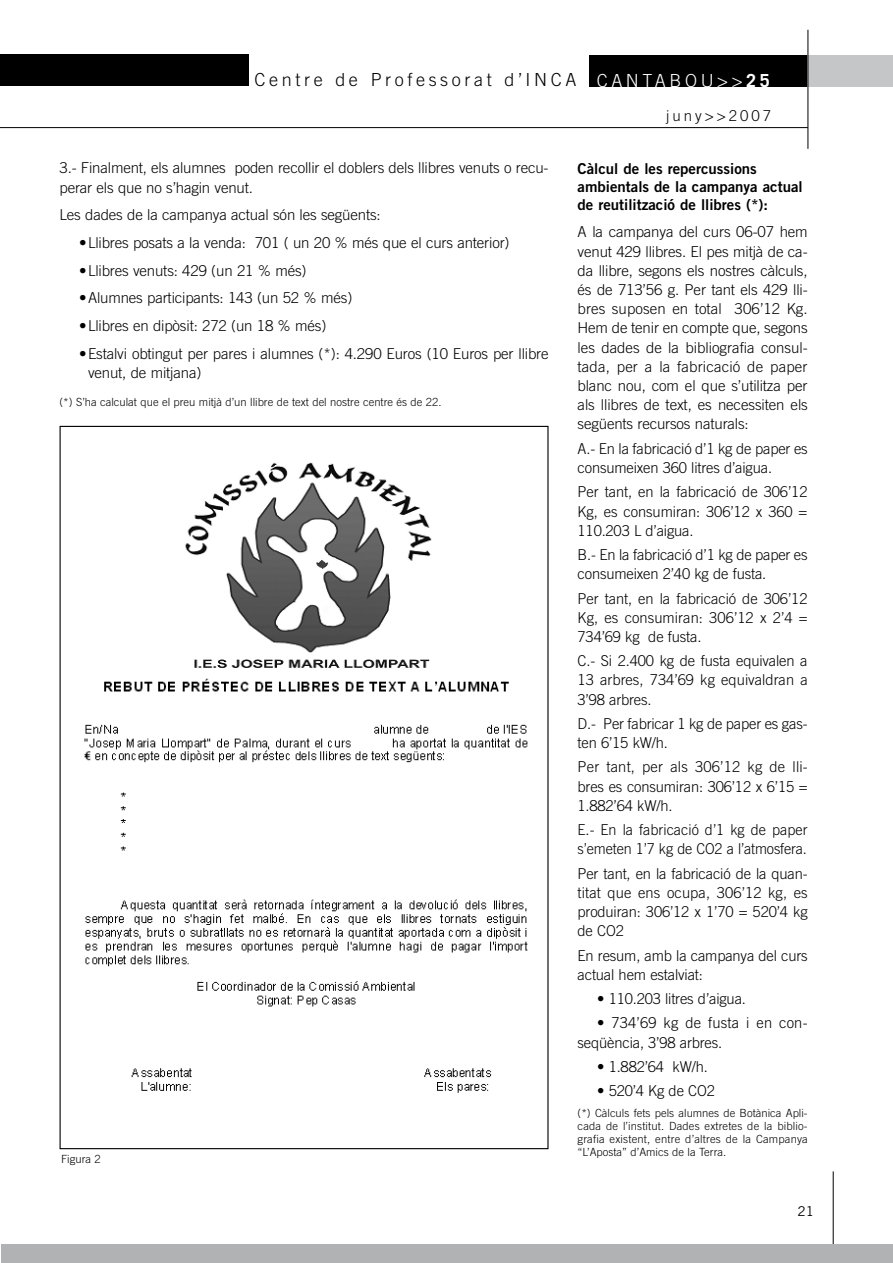
<style>
.page{position:relative;width:893px;height:1263px;background:#fff}
.page>*{position:absolute;margin:0;border:0;box-sizing:border-box;transform-origin:0 0}
.t1{font:300 18px "Trade Gothic";letter-spacing:.2em;color:#000}
.t2{font:300 15px/19.2px "Trade Gothic";letter-spacing:-.01em;color:#000}
.t3{font:15px/18px "Trade Gothic Bold Two";color:#000}
.t4{font:300 15px/19.2px "Trade Gothic";letter-spacing:-.01em;color:#000;scale:.96 1}
.t5{font:300 15px "Trade Gothic";letter-spacing:.2em;color:#000}
.t6{font:13.5px "Trade Gothic";color:#000}
.t7{font:300 11.25px/12.8px "Trade Gothic";color:#000;text-align:justify}
.s1{color:#fff}
.s2{font-weight:700;color:#fff}
</style>
<div class="page">
<div style="left:590px;top:55px;width:218px;height:32px;background:#000"></div>
<div style="left:0;top:54px;width:248px;height:32px;background:#000"></div>
<div style="left:808px;top:55px;width:85px;height:31px;background:#c5c6c8"></div>
<hr style="left:807px;top:30px;width:1px;height:119px;background:#000">
<hr style="left:0;top:127px;width:808px;height:1px;background:#000">
<hr style="left:833px;top:1171px;width:1px;height:92px;background:#000">
<div style="left:1px;top:1244px;width:892px;height:19px;background:#b1b2b4"></div>
<img style="left:84px;top:462px;width:444px;height:631px">
<p class="t1" style="left:255px;top:69px;width:516px">Centre de Professorat d’INCA <span class="s1">CANTABOU&gt;&gt;</span><span class="s2">25</span></p>
<p class="t2" style="left:60px;top:158px;width:490px">3.- Finalment, els alumnes poden recollir el doblers dels llibres venuts o recu&shy;perar els que no s’hagin venut.</p>
<p class="t2" style="left:60px;top:205px;width:323px">Les dades de la campanya actual són les següents:</p>
<p class="t2" style="left:79px;top:233px;width:432px">•Llibres posats a la venda: 701 ( un 20 % més que el curs anterior)</p>
<p class="t2" style="left:79px;top:261px;width:229px">•Llibres venuts: 429 (un 21 % més)</p>
<p class="t2" style="left:79px;top:288px;width:275px">•Alumnes participants: 143 (un 52 % més)</p>
<p class="t2" style="left:79px;top:316px;width:249px">•Llibres en dipòsit: 272 (un 18 % més)</p>
<p class="t2" style="left:88px;top:344px;width:462px;text-indent:-9px">•Estalvi obtingut per pares i alumnes (*): 4.290 Euros (10 Euros per llibre venut, de mitjana)</p>
<p class="t7" style="left:60px;top:395px;width:383px">(*) S’ha calculat que el preu mitjà d’un llibre de text del nostre centre és de 22.</p>
<p class="t7" style="left:61px;top:1153px;width:41px">Figura 2</p>
<p class="t5" style="left:666px;top:106px;width:107px">juny&gt;&gt;2007</p>
<p class="t3" style="left:578px;top:159px;width:227px">Càlcul de les repercussions ambientals de la campanya actual de reutilització de llibres (*):</p>
<p class="t2" style="left:578px;top:222px;width:232px;text-align:justify">A la campanya del curs 06-07 hem venut 429 llibres. El pes mitjà de ca&shy;da llibre, segons els nostres càlculs, és de 713’56 g. Per tant els 429 lli&shy;bres suposen en total 306’12 Kg.<br>Hem de tenir en compte que, segons les dades de la bibliografia consul&shy;tada, per a la fabricació de paper blanc nou, com el que s’utilitza per als llibres de text, es necessiten els següents recursos naturals:</p>
<p class="t2" style="left:578px;top:439px;width:232px">A.- En la fabricació d’1 kg de paper es consumeixen 360 litres d’aigua.</p>
<p class="t2" style="left:578px;top:482px;width:231px;text-align:justify">Per tant, en la fabricació de 306’12<br>Kg, es consumiran: 306’12 x 360 = 110.203 L d’aigua.</p>
<p class="t2" style="left:578px;top:545px;width:232px">B.- En la fabricació d’1 kg de paper es consumeixen 2’40 kg de fusta.</p>
<p class="t2" style="left:578px;top:588px;width:232px;text-align:justify">Per tant, en la fabricació de 306’12<br>Kg, es consumiran: 306’12 x 2’4 = 734’69 kg de fusta.</p>
<p class="t2" style="left:578px;top:651px;width:232px;text-align:justify">C.- Si 2.400 kg de fusta equivalen a 13 arbres, 734’69 kg equivaldran a 3’98 arbres.</p>
<p class="t2" style="left:578px;top:714px;width:232px">D.- Per fabricar 1 kg de paper es gas&shy;ten 6’15 kW/h.</p>
<p class="t2" style="left:578px;top:757px;width:232px;text-align:justify">Per tant, per als 306’12 kg de lli&shy;bres es consumiran: 306’12 x 6’15 = 1.882’64 kW/h.</p>
<p class="t4" style="left:578px;top:820px;width:241px">E.- En la fabricació d’1 kg de paper s’emeten 1’7 kg de CO2 a l’atmosfera.</p>
<p class="t2" style="left:578px;top:863px;width:232px;text-align:justify">Per tant, en la fabricació de la quan&shy;titat que ens ocupa, 306’12 kg, es produiran: 306’12 x 1’70 = 520’4 kg de CO2</p>
<p class="t2" style="left:578px;top:945px;width:232px">En resum, amb la campanya del curs actual hem estalviat:</p>
<p class="t2" style="left:597px;top:989px;width:150px">• 110.203 litres d’aigua.</p>
<p class="t2" style="left:578px;top:1013px;width:232px;text-indent:20px">• 734’69 kg de fusta i en con&shy;seqüència, 3’98 arbres.</p>
<p class="t2" style="left:597px;top:1057px;width:112px">• 1.882’64 kW/h.</p>
<p class="t2" style="left:597px;top:1081px;width:119px">• 520’4 Kg de CO2</p>
<p class="t7" style="left:578px;top:1107px;width:232px">(*) Càlculs fets pels alumnes de Botànica Apli&shy;cada de l’institut. Dades extretes de la biblio&shy;grafia existent, entre d’altres de la Campanya “L’Aposta” d’Amics de la Terra.</p>
<p class="t6" style="left:797px;top:1203px;width:18px">21</p>
</div>
